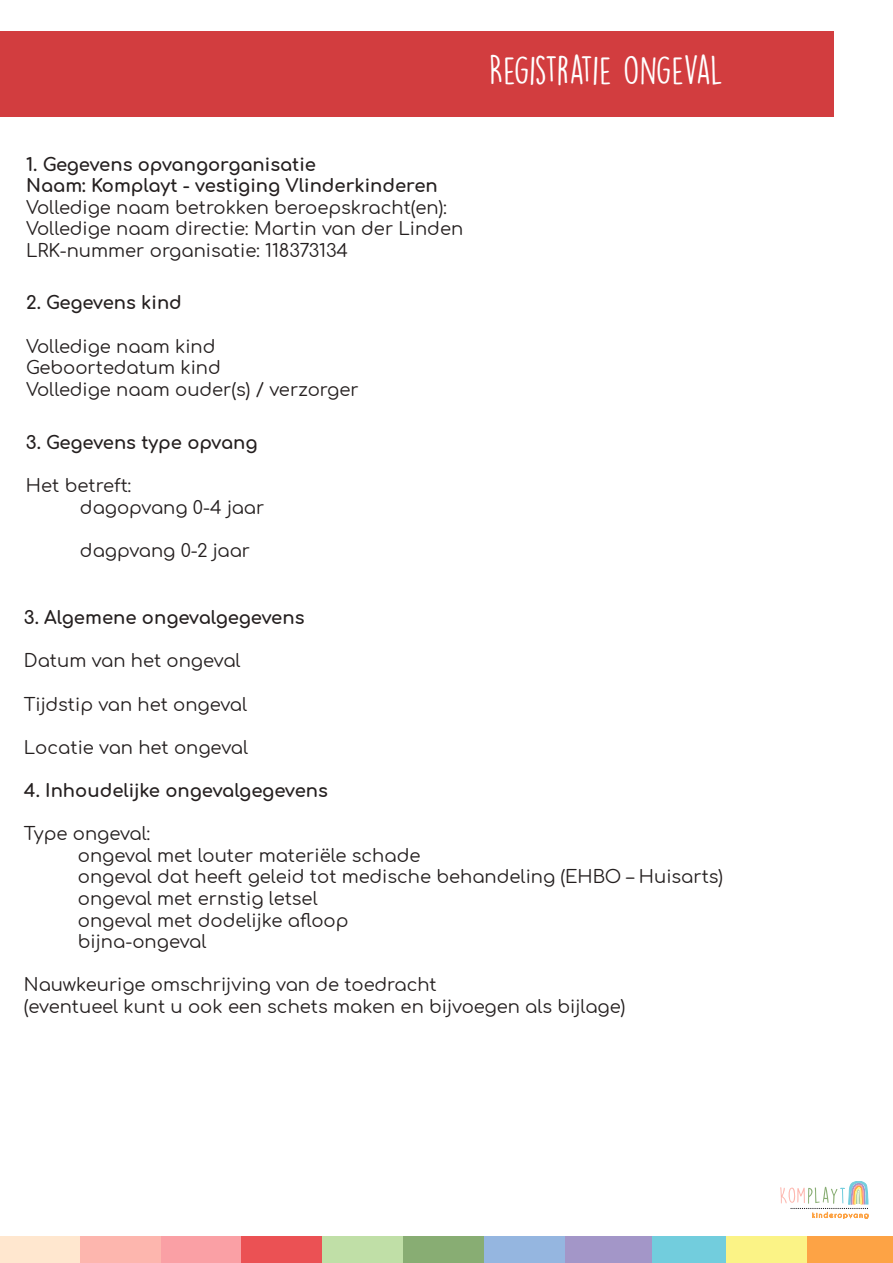
<style>
.page{position:relative;width:893px;height:1263px;background:#fff}
.page>*{position:absolute;margin:0;border:0;box-sizing:border-box;transform-origin:0 0}
.t1{font:36px "DK Lemon Yellow Sun";letter-spacing:-.03em;color:#fff;scale:1.05 1}
.t2{font:18px/21.6px "Comfortaa";color:#241f1f}
.t3{font:700 18px/21.6px "Comfortaa";color:#241f1f}
</style>
<div class="page">
<div style="left:0;top:31px;width:833px;height:86px;background:#d23d3f"></div>
<div style="left:0;top:1237px;width:86px;height:26px;background:#ffe7cf"></div>
<div style="left:80px;top:1237px;width:87px;height:26px;background:#fdb6ae"></div>
<div style="left:161px;top:1237px;width:86px;height:26px;background:#faa0a5"></div>
<div style="left:242px;top:1237px;width:86px;height:26px;background:#eb5154"></div>
<div style="left:323px;top:1237px;width:86px;height:26px;background:#c0dfa7"></div>
<div style="left:403px;top:1237px;width:87px;height:26px;background:#88ad73"></div>
<div style="left:484px;top:1237px;width:86px;height:26px;background:#95b6e0"></div>
<div style="left:646px;top:1237px;width:86px;height:26px;background:#72cddd"></div>
<div style="left:726px;top:1237px;width:86px;height:26px;background:#fbf386"></div>
<div style="left:807px;top:1237px;width:86px;height:26px;background:#fda345"></div>
<div style="left:565px;top:1237px;width:86px;height:26px;background:#a396c8"></div>
<svg style="left:780px;top:1181px;width:88px;height:38px"></svg>
<p class="t3" style="left:26px;top:151px;width:413px">1. Gegevens opvangorganisatie<br>Naam: Komplayt - vestiging Vlinderkinderen</p>
<p class="t2" style="left:26px;top:194px;width:439px">Volledige naam betrokken beroepskracht(en):<br>Volledige naam directie: Martin van der Linden<br>LRK-nummer organisatie: 118373134</p>
<p class="t3" style="left:26px;top:290px;width:157px">2. Gegevens kind</p>
<p class="t2" style="left:26px;top:333px;width:334px">Volledige naam kind<br>Geboortedatum kind<br>Volledige naam ouder(s) / verzorger</p>
<p class="t3" style="left:26px;top:429px;width:233px">3. Gegevens type opvang</p>
<p class="t2" style="left:80px;top:472px;width:186px;text-indent:-54px">Het betreft:<br>dagopvang 0-4 jaar</p>
<p class="t2" style="left:80px;top:537px;width:172px">dagpvang 0-2 jaar</p>
<h1 class="t1" style="left:489px;top:49px;width:224px">REGISTRATIE ONGEVAL</h1>
<p class="t3" style="left:24px;top:604px;width:282px">3. Algemene ongevalgegevens</p>
<p class="t2" style="left:24px;top:647px;width:218px">Datum van het ongeval</p>
<p class="t2" style="left:24px;top:691px;width:225px">Tijdstip van het ongeval</p>
<p class="t2" style="left:24px;top:734px;width:226px">Locatie van het ongeval</p>
<p class="t3" style="left:24px;top:777px;width:305px">4. Inhoudelijke ongevalgegevens</p>
<p class="t2" style="left:78px;top:820px;width:647px;text-indent:-54px">Type ongeval:<br>ongeval met louter materiële schade<br>ongeval dat heeft geleid tot medische behandeling (EHBO – Huisarts) ongeval met ernstig letsel<br>ongeval met dodelijke afloop<br>bijna-ongeval</p>
<p class="t2" style="left:24px;top:971px;width:603px">Nauwkeurige omschrijving van de toedracht<br>(eventueel kunt u ook een schets maken en bijvoegen als bijlage)</p>
</div>
